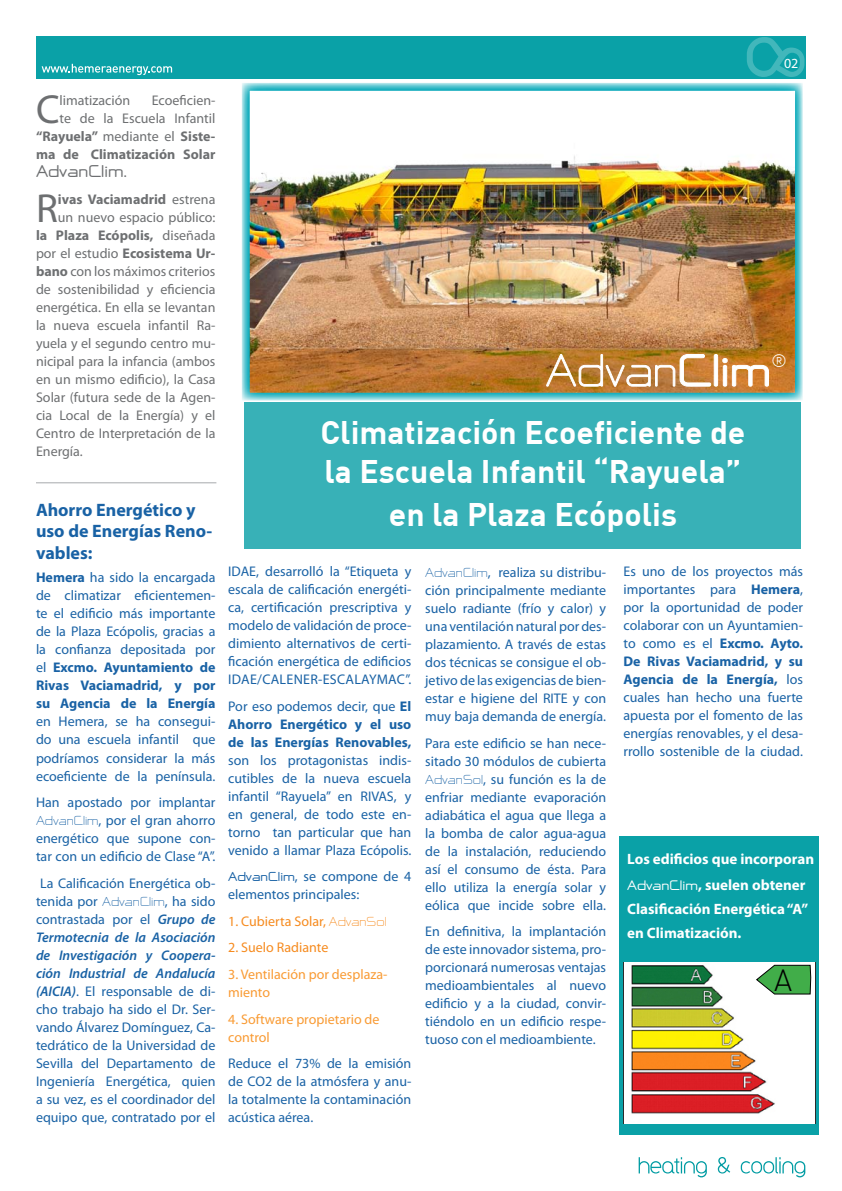
<style>
.page{position:relative;width:842px;height:1191px;background:#fff}
.page>*{position:absolute;margin:0;border:0;box-sizing:border-box;transform-origin:0 0}
.t1{font:55.8px "NP Naipol Allin One";color:#fff}
.t2{font:40.7px "Myriad Pro";color:#6d6f71}
.t3{font:700 32px/38.4px "DIN";color:#fff}
.t4{font:300 30px "DIN Alternate";color:#000}
.t5{font:700 21px "NP Naipol Allin One";color:#6d6f71}
.t6{font:700 18px/21.6px "Myriad Pro";color:#1962a5}
.t7{font:300 17.8px "DIN Alternate";color:#fff}
.t8{font:700 15px/26.1px "Myriad Pro";color:#fff}
.t9{font:14px/18px "Myriad Pro";color:#1962a5;text-align:justify}
.t10{font:14px/18px "Myriad Pro";color:#6d6f71;text-align:right}
.t11{font:700 14px "Myriad Pro";color:#6d6f71}
.t12{font:700 14px/18px "Myriad Pro";color:#1962a5;text-align:justify}
.t13{font:14px/18px "Myriad Pro";color:#f99b34}
.t14{font:14px "Myriad Pro";color:#f68b1f}
.t15{font:14px "Myriad Pro";color:#fff}
.s1{font-weight:700}
.s2{font-weight:400}
.s3{font-family:"NP Naipol Allin One";font-size:16px}
.s4{font-weight:600;font-style:italic}
.s5{font-family:"NP Naipol Allin One";font-weight:700;font-size:16px}
.s6{font-family:"NP Naipol Allin One";font-size:17px}
</style>
<div class="page">
<div style="left:36px;top:36px;width:770px;height:42px;background:#0aa1a7"></div>
<hr style="left:36px;top:482px;width:180px;height:1px;background:#a7a9ac">
<div style="left:244px;top:402px;width:557px;height:147px;background:#38b1b7"></div>
<img style="left:251px;top:156px;width:543px;height:236px">
<div style="left:242px;top:83px;width:561px;height:318px;border:8px solid #00a7b8"></div>
<svg style="left:747px;top:37px;width:57px;height:40px"></svg>
<svg style="left:42px;top:64px;width:130px;height:11px"></svg>
<svg style="left:639px;top:1157px;width:68px;height:20px"></svg>
<svg style="left:718px;top:1157px;width:12px;height:16px"></svg>
<svg style="left:741px;top:1157px;width:64px;height:20px"></svg>
<svg style="left:546px;top:353px;width:165px;height:34px;background:#c38d4e"></svg>
<div style="left:714px;top:354px;width:4px;height:32px;border:1px solid #fff;border-radius:2px"></div>
<svg style="left:722px;top:358px;width:47px;height:29px"></svg>
<div style="left:620px;top:836px;width:199px;height:299px;background:#0aa1a7"></div>
<img style="left:623px;top:962px;width:193px;height:161px">
<svg style="left:755px;top:964px;width:57px;height:31px;background:#67b16c"></svg>
<p class="t10" style="left:36px;top:91px;width:181px">Ecoeficien-<br>te de la Escuela Infantil <span class="s1">“Rayuela”</span> mediante el <span class="s1">Siste&shy;ma de Climatización Solar</span></p>
<h3 class="t5" style="left:36px;top:161px;width:93px">AdvanClim.</h3>
<h2 class="t2" style="left:36px;top:183px;width:23px">R</h2>
<p class="t11" style="left:58px;top:190px;width:159px">ivas Vaciamadrid <span class="s2">estrena</span></p>
<h2 class="t2" style="left:36px;top:84px;width:25px">C</h2>
<p class="t10" style="left:60px;top:91px;width:72px">limatización</p>
<p class="t10" style="left:58px;top:208px;width:159px">un nuevo espacio público:</p>
<p class="t11" style="left:36px;top:226px;width:181px">la Plaza Ecópolis, <span class="s2">diseñada</span></p>
<p class="t11" style="left:36px;top:244px;width:181px"><span class="s2">por el estudio</span> Ecosistema Ur-</p>
<p class="t10" style="left:36px;top:262px;width:181px"><span class="s1">bano</span> con los máximos criterios</p>
<p class="t10" style="left:36px;top:280px;width:181px">de sostenibilidad y eficiencia</p>
<p class="t10" style="left:36px;top:298px;width:181px">energética. En ella se levantan</p>
<p class="t10" style="left:36px;top:316px;width:181px">la nueva escuela infantil Ra-</p>
<p class="t10" style="left:36px;top:334px;width:181px">yuela y el segundo centro mu-</p>
<p class="t10" style="left:36px;top:352px;width:181px">nicipal para la infancia (ambos</p>
<p class="t10" style="left:36px;top:370px;width:181px">en un mismo edificio), la Casa</p>
<p class="t10" style="left:36px;top:388px;width:181px">Solar (futura sede de la Agen-</p>
<p class="t10" style="left:36px;top:406px;width:181px">cia Local de la Energía) y el</p>
<p class="t10" style="left:36px;top:424px;width:181px">Centro de Interpretación de la</p>
<p class="t10" style="left:36px;top:442px;width:48px">Energía.</p>
<p class="t6" style="left:36px;top:498px;width:178px">Ahorro Energético y uso de Energías Reno&shy;vables:</p>
<p class="t9" style="left:36px;top:568px;width:181px"><span class="s1">Hemera</span> ha sido la encargada de climatizar eficientemen&shy;te el edificio más importante de la Plaza Ecópolis, gracias a la confianza depositada por el <span class="s1">Excmo. Ayuntamiento de Rivas Vaciamadrid, y por su Agencia de la Energía</span></p>
<p class="t9" style="left:36px;top:712px;width:181px">en Hemera, se ha consegui&shy;do una escuela infantil que podríamos considerar la más ecoeficiente de la península.</p>
<p class="t9" style="left:36px;top:793px;width:181px">Han apostado por implantar <span class="s3">AdvanClim</span>, por el gran ahorro energético que supone con&shy;tar con un edificio de Clase “A”.</p>
<p class="t9" style="left:36px;top:873px;width:181px;text-align:center">La Calificación Energética ob&shy;tenida por <span class="s3">AdvanClim</span>, ha sido contrastada por el <span class="s4">Grupo de<br>Termotecnia de la Asociación de Investigación y Coopera&shy;ción Industrial de Andalucía (AICIA)</span>. El responsable de di&shy;cho trabajo ha sido el Dr. Ser&shy;vando Álvarez Domínguez, Ca&shy;tedrático de la Universidad de<br>Sevilla del Departamento de<br>Ingeniería Energética, quien a su vez, es el coordinador del equipo que, contratado por el</p>
<p class="t15" style="left:784px;top:55px;width:16px">02</p>
<h1 class="t1" style="left:546px;top:346px;width:227px">Advan<span class="s1">Clim</span></h1>
<p class="t7" style="left:771px;top:349px;width:17px">®</p>
<h3 class="t3" style="left:320px;top:412px;width:427px">Climatización Ecoeficiente de la Escuela Infantil “Rayuela”</h3>
<h3 class="t3" style="left:389px;top:493px;width:290px">en la Plaza Ecópolis</h3>
<p class="t9" style="left:228px;top:562px;width:185px">IDAE, desarrolló la “Etiqueta y escala de calificación energéti&shy;ca, certificación prescriptiva y modelo de validación de proce&shy;dimiento alternativos de certi&shy;ficación energética de edificios IDAE/CALENER-ESCALAYMAC”.</p>
<p class="t12" style="left:228px;top:696px;width:185px"><span class="s2">Por eso podemos decir, que</span> El Ahorro Energético y el uso de las Energías Renovables,</p>
<p class="t9" style="left:228px;top:751px;width:185px">son los protagonistas indis&shy;cutibles de la nueva escuela infantil “Rayuela” en RIVAS, y en general, de todo este en&shy;torno tan particular que han venido a llamar Plaza Ecópolis.</p>
<p class="t9" style="left:228px;top:867px;width:185px"><span class="s5">AdvanClim</span>, se compone de 4 elementos principales:</p>
<p class="t14" style="left:228px;top:912px;width:160px">1. Cubierta Solar, <span class="s3">AdvanSol</span></p>
<p class="t14" style="left:228px;top:939px;width:102px">2. Suelo Radiante</p>
<p class="t13" style="left:228px;top:965px;width:161px">3. Ventilación por desplaza&shy;miento</p>
<p class="t13" style="left:228px;top:1009px;width:153px">4. Software propietario de control</p>
<p class="t9" style="left:228px;top:1054px;width:185px">Reduce el 73% de la emisión de CO2 de la atmósfera y anu&shy;la totalmente la contaminación acústica aérea.</p>
<p class="t9" style="left:623px;top:562px;width:181px">Es uno de los proyectos más importantes para <span class="s1">Hemera</span>, por la oportunidad de poder colaborar con un Ayuntamien&shy;to como es el <span class="s1">Excmo. Ayto.<br>De Rivas Vaciamadrid, y su Agencia de la Energía,</span> los cuales han hecho una fuerte apuesta por el fomento de las energías renovables, y el desa&shy;rrollo sostenible de la ciudad.</p>
<p class="t9" style="left:425px;top:563px;width:182px"><span class="s3">AdvanClim</span>, realiza su distribu&shy;ción principalmente mediante suelo radiante (frío y calor) y una ventilación natural por des&shy;plazamiento. A través de estas dos técnicas se consigue el ob&shy;jetivo de las exigencias de bien&shy;estar e higiene del RITE y con muy baja demanda de energía.</p>
<p class="t9" style="left:425px;top:733px;width:182px">Para este edificio se han nece&shy;sitado 30 módulos de cubierta <span class="s3">AdvanSol</span>, su función es la de enfriar mediante evaporación adiabática el agua que llega a la bomba de calor agua-agua de la instalación, reduciendo así el consumo de ésta. Para ello utiliza la energía solar y eólica que incide sobre ella.</p>
<p class="t9" style="left:425px;top:922px;width:182px">En definitiva, la implantación de este innovador sistema, pro&shy;porcionará numerosas ventajas medioambientales al nuevo edificio y a la ciudad, convir&shy;tiéndolo en un edificio respe&shy;tuoso con el medioambiente.</p>
<p class="t8" style="left:627px;top:845px;width:188px">Los edificios que incorporan<br><span class="s6">AdvanClim</span>, suelen obtener</p>
<p class="t8" style="left:627px;top:896px;width:183px;line-height:23.7px">Clasificación Energética “A” en Climatización.</p>
<h3 class="t4" style="left:774px;top:961px;width:20px">A</h3>
</div>
